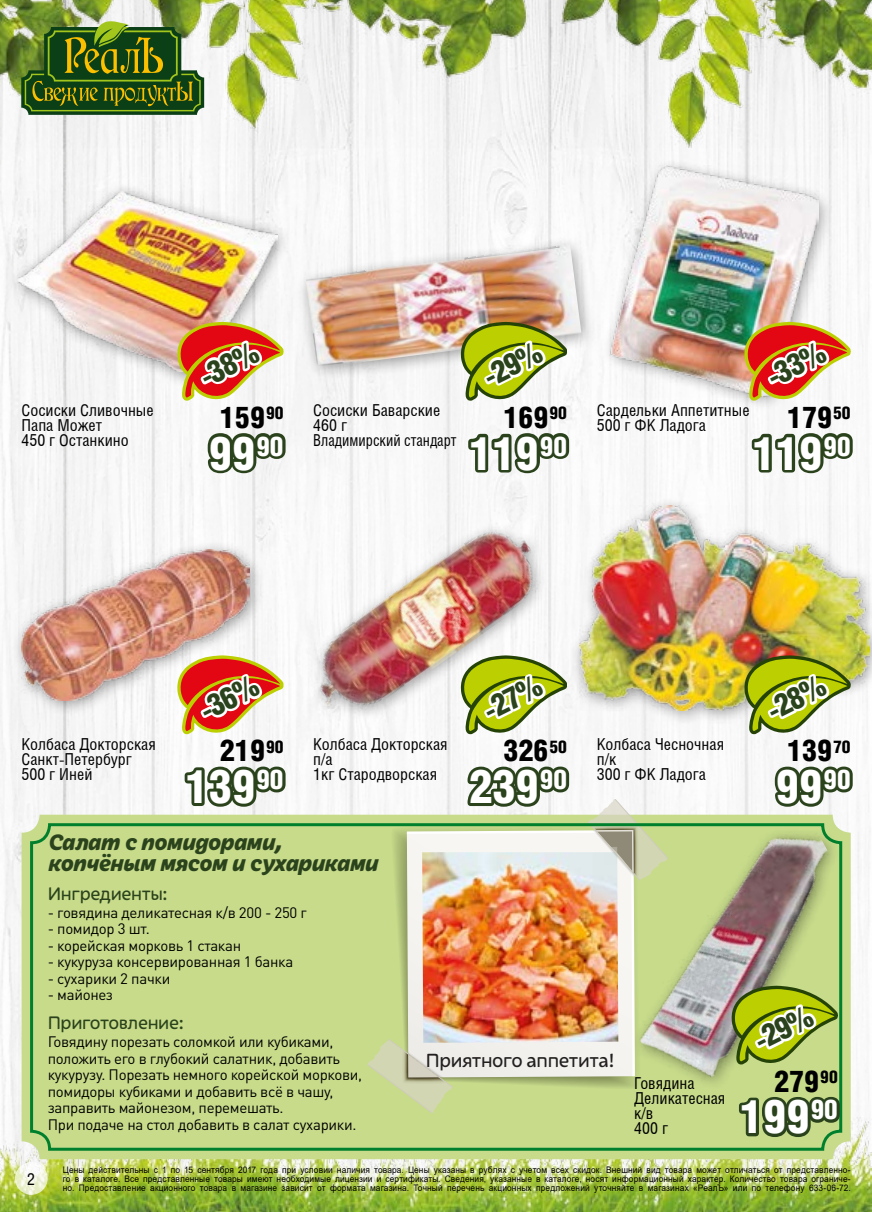
<style>
.page{position:relative;width:872px;height:1212px;background:#fff}
.page>*{position:absolute;margin:0;border:0;box-sizing:border-box;transform-origin:0 0}
.t1{font:900 46.5px "Helios Cond";color:#fff}
.t2{font:900 30.6px "Helios Cond";color:#2b431c}
.t3{font:900 30px "Helios Cond";color:#000}
.t4{font:italic 800 24px/21px "Iskra CYR";color:#2b431c}
.t5{font:20.55px "Iskra CYR";letter-spacing:-.02em;color:#231f20}
.t6{font:19.5px "Iskra CYR";letter-spacing:-.02em;color:#2b431c}
.t7{font:16.5px/15px "Helios Cond";color:#000}
.t8{font:15px/16.5px "DIN Pro";letter-spacing:-.02em;color:#000}
.t9{font:9px/9px "Arial";letter-spacing:.015em;color:#000;text-align:justify;scale:.93 1}
</style>
<div class="page">
<img style="left:0;top:148px;width:870px;height:957px">
<img style="left:0;top:1105px;width:872px;height:107px">
<img style="left:0;top:0;width:872px;height:148px">
<svg style="left:15px;top:1162px;width:33px;height:33px"></svg>
<div style="left:22px;top:815px;width:828px;height:344px;background:#c7db8b;border-radius:18px"></div>
<svg style="left:404px;top:829px;width:182px;height:250px;background:#eaebe1"></svg>
<img style="left:422px;top:852px;width:164px;height:191px">
<svg style="left:580px;top:798px;width:88px;height:94px"></svg>
<svg style="left:367px;top:1038px;width:88px;height:75px"></svg>
<div style="left:30px;top:823px;width:812px;height:328px;border:3px solid #00802d;border-radius:18px"></div>
<img style="left:586px;top:819px;width:285px;height:279px">
<div style="left:568px;top:496px;width:304px;height:231px;background:#000;opacity:.4"></div>
<img style="left:579px;top:506px;width:290px;height:204px">
<div style="left:11px;top:540px;width:253px;height:177px;background:#000;opacity:.4"></div>
<img style="left:22px;top:549px;width:227px;height:151px">
<div style="left:602px;top:158px;width:232px;height:253px;background:#000;opacity:.4"></div>
<img style="left:610px;top:166px;width:208px;height:231px">
<div style="left:295px;top:235px;width:301px;height:147px;background:#000;opacity:.4"></div>
<img style="left:305px;top:244px;width:276px;height:124px">
<div style="left:7px;top:181px;width:285px;height:207px;background:#f6f6f6"></div>
<img style="left:17px;top:191px;width:260px;height:181px">
<img style="left:297px;top:514px;width:258px;height:216px">
<svg style="left:749px;top:427px;width:106px;height:49px"></svg>
<svg style="left:465px;top:427px;width:107px;height:49px"></svg>
<svg style="left:205px;top:427px;width:83px;height:49px"></svg>
<svg style="left:772px;top:761px;width:83px;height:49px"></svg>
<svg style="left:464px;top:761px;width:108px;height:49px"></svg>
<svg style="left:182px;top:761px;width:106px;height:49px"></svg>
<svg style="left:736px;top:1091px;width:107px;height:49px"></svg>
<svg style="left:744px;top:322px;width:106px;height:79px"></svg>
<svg style="left:461px;top:322px;width:106px;height:79px"></svg>
<svg style="left:177px;top:322px;width:106px;height:79px"></svg>
<svg style="left:744px;top:655px;width:106px;height:79px"></svg>
<svg style="left:461px;top:655px;width:106px;height:79px"></svg>
<svg style="left:731px;top:986px;width:107px;height:78px"></svg>
<svg style="left:177px;top:655px;width:106px;height:79px"></svg>
<svg style="left:21px;top:70px;width:183px;height:45px"></svg>
<svg style="left:25px;top:21px;width:176px;height:90px;background:#4f6e27"></svg>
<h3 class="t7" style="left:22px;top:403px;width:134px">Сосиски Сливочные<br>Папа Может<br>450 г Останкино</h3>
<h2 class="t2" style="left:194px;top:362px;width:63px;rotate:-26deg">-38%</h2>
<h2 class="t2" style="left:477px;top:362px;width:63px;rotate:-26deg">-29%</h2>
<h2 class="t2" style="left:761px;top:362px;width:63px;rotate:-26deg">-33%</h2>
<h3 class="t3" style="left:220px;top:400px;width:65px">159<sup>90</sup></h3>
<h1 class="t1" style="left:209px;top:426px;width:76px">99<sup>90</sup></h1>
<h3 class="t7" style="left:313px;top:403px;width:145px">Сосиски Баварские<br>460 г<br>Владимирский стандарт</h3>
<h3 class="t3" style="left:503px;top:400px;width:65px">169<sup>90</sup></h3>
<h1 class="t1" style="left:469px;top:426px;width:100px">119<sup>90</sup></h1>
<h3 class="t7" style="left:597px;top:403px;width:154px">Сардельки Аппетитные<br>500 г ФК Ладога</h3>
<h3 class="t3" style="left:787px;top:400px;width:65px">179<sup>50</sup></h3>
<h1 class="t1" style="left:752px;top:426px;width:100px">119<sup>90</sup></h1>
<h3 class="t7" style="left:22px;top:736px;width:136px">Колбаса Докторская<br>Санкт-Петербург<br>500 г Иней</h3>
<h2 class="t2" style="left:194px;top:695px;width:63px;rotate:-26deg">-36%</h2>
<h2 class="t2" style="left:477px;top:695px;width:63px;rotate:-26deg">-27%</h2>
<h2 class="t2" style="left:761px;top:695px;width:63px;rotate:-26deg">-28%</h2>
<h3 class="t3" style="left:220px;top:733px;width:65px">219<sup>90</sup></h3>
<h1 class="t1" style="left:185px;top:760px;width:100px">139<sup>90</sup></h1>
<h3 class="t7" style="left:313px;top:736px;width:136px">Колбаса Докторская п/а<br>1кг Стародворская</h3>
<h3 class="t3" style="left:503px;top:733px;width:65px">326<sup>50</sup></h3>
<h1 class="t1" style="left:469px;top:760px;width:100px">239<sup>90</sup></h1>
<h3 class="t7" style="left:597px;top:736px;width:129px">Колбаса Чесночная п/к<br>300 г ФК Ладога</h3>
<h3 class="t3" style="left:787px;top:733px;width:65px">139<sup>70</sup></h3>
<h1 class="t1" style="left:776px;top:760px;width:76px">99<sup>90</sup></h1>
<h3 class="t4" style="left:49px;top:829px;width:331px">Салат с помидорами, копчёным мясом и сухариками</h3>
<h3 class="t8" style="left:48px;top:903px;width:261px">- говядина деликатесная к/в 200 - 250 г</h3>
<h3 class="t8" style="left:48px;top:920px;width:104px">- помидор 3 шт.</h3>
<h3 class="t8" style="left:48px;top:936px;width:195px">- корейская морковь 1 стакан</h3>
<h3 class="t8" style="left:48px;top:953px;width:247px">- кукуруза консервированная 1 банка</h3>
<h3 class="t8" style="left:48px;top:969px;width:124px">- сухарики 2 пачки</h3>
<h3 class="t8" style="left:48px;top:986px;width:67px">- майонез</h3>
<h3 class="t6" style="left:48px;top:881px;width:122px">Ингредиенты:</h3>
<h3 class="t6" style="left:48px;top:1009px;width:138px">Приготовление:</h3>
<p class="t8" style="left:48px;top:1033px;width:316px">Говядину порезать соломкой или кубиками, положить его в глубокий салатник, добавить кукурузу. Порезать немного корейской моркови, помидоры кубиками и добавить всё в чашу, заправить майонезом, перемешать.<br>При подаче на стол добавить в салат сухарики.</p>
<h3 class="t5" style="left:426px;top:1046px;width:191px">Приятного аппетита!</h3>
<h3 class="t7" style="left:634px;top:1075px;width:93px">Говядина<br>Деликатесная к/в<br>400 г</h3>
<h2 class="t2" style="left:748px;top:1025px;width:63px;rotate:-26deg">-29%</h2>
<h3 class="t3" style="left:774px;top:1064px;width:65px">279<sup>90</sup></h3>
<h1 class="t1" style="left:739px;top:1090px;width:100px">199<sup>90</sup></h1>
<h3 class="t7" style="left:27px;top:1171px;width:9px">2</h3>
<p class="t9" style="left:63px;top:1165px;width:848px">Цены действительны с 1 по 15 сентября 2017 года при условии наличия товара. Цены указаны в рублях с учетом всех скидок. Внешний вид товара может отличаться от представленно&shy;го в каталоге. Все представленные товары имеют необходимые лицензии и сертификаты. Сведения, указанные в каталоге, носят информационный характер. Количество товара ограниче&shy;но. Предоставление акционного товара в магазине зависит от формата магазина. Точный перечень акционных предложений уточняйте в магазинах «РеалЪ» или по телефону 633-06-72.</p>
</div>
